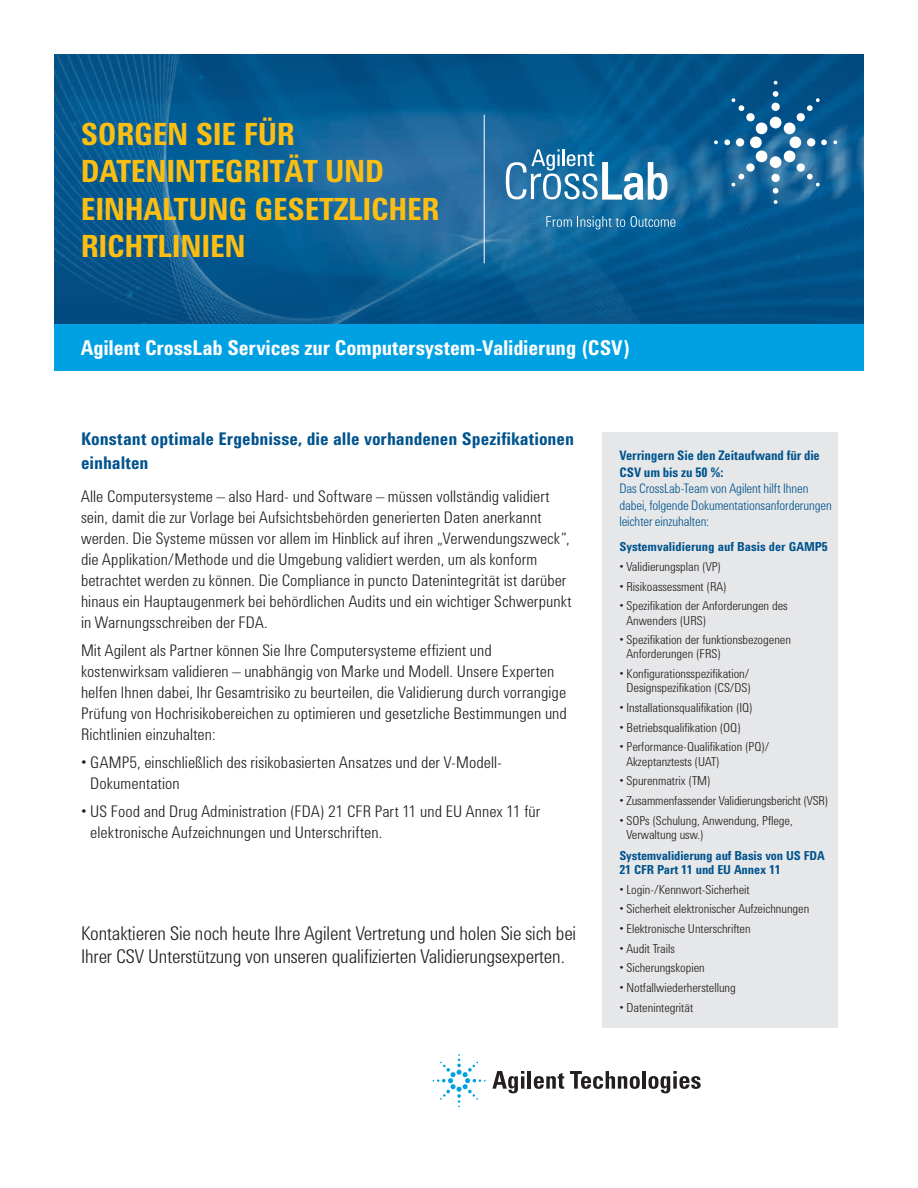
<style>
.page{position:relative;width:918px;height:1188px;background:#fff}
.page>*{position:absolute;margin:0;border:0;box-sizing:border-box;transform-origin:0 0}
.t1{font:700 31.5px/37.5px "Agilent Condensed CFF";letter-spacing:-.01em;color:#fdbe12}
.t2{font:700 21px "Agilent Condensed CFF";letter-spacing:-.01em;color:#fff}
.t3{font:300 19.5px/22.5px "Agilent Condensed CFF";letter-spacing:-.005em;color:#231f20}
.t4{font:700 18px/24px "Agilent Condensed CFF";color:#00538d}
.t5{font:300 16.5px/21px "Agilent Condensed CFF";letter-spacing:.005em;color:#231f20}
.t6{font:300 13.5px/16.5px "Agilent Condensed CFF";letter-spacing:-.005em;color:#00538d}
.t7{font:700 13.5px/16.5px "Agilent Condensed CFF";letter-spacing:-.01em;color:#00538d}
.t8{font:300 12.75px/14.2px "Agilent Condensed CFF";color:#231f20}
.t9{font:700 12.75px/14.2px "Agilent Condensed CFF";letter-spacing:-.01em;color:#00538d}
</style>
<div class="page">
<img style="left:54px;top:54px;width:217px;height:270px">
<img style="left:271px;top:54px;width:593px;height:270px">
<div style="left:54px;top:324px;width:810px;height:47px;background:#00a1e3"></div>
<svg style="left:492px;top:1071px;width:32px;height:22px"></svg>
<hr style="left:528px;top:1071px;width:3px;height:18px;background:#231f20">
<svg style="left:534px;top:1073px;width:30px;height:16px"></svg>
<svg style="left:570px;top:1071px;width:70px;height:18px"></svg>
<hr style="left:642px;top:1071px;width:4px;height:18px;background:#231f20">
<svg style="left:648px;top:1071px;width:53px;height:22px"></svg>
<svg style="left:433px;top:1054px;width:53px;height:53px"></svg>
<svg style="left:774px;top:81px;width:4px;height:4px"></svg>
<svg style="left:724px;top:91px;width:103px;height:31px"></svg>
<div style="left:602px;top:432px;width:235px;height:595px;background:#e6e7e9"></div>
<img style="left:365px;top:122px;width:499px;height:202px">
<svg style="left:506px;top:149px;width:161px;height:51px"></svg>
<svg style="left:546px;top:216px;width:79px;height:14px"></svg>
<svg style="left:631px;top:216px;width:44px;height:11px"></svg>
<hr style="left:484px;top:115px;width:1px;height:148px;background:#fff">
<h1 class="t1" style="left:81px;top:114px;width:360px">SORGEN SIE FÜR<br>DATENINTEGRITÄT UND<br>EINHALTUNG GESETZLICHER<br>RICHTLINIEN</h1>
<p class="t2" style="left:81px;top:332px;width:551px">Agilent CrossLab Services zur Computersystem-Validierung (CSV)</p>
<p class="t4" style="left:81px;top:426px;width:495px">Konstant optimale Ergebnisse, die alle vorhandenen Spezifikationen einhalten</p>
<p class="t5" style="left:81px;top:485px;width:492px">Alle Computersysteme – also Hard- und Software – müssen vollständig validiert sein, damit die zur Vorlage bei Aufsichtsbehörden generierten Daten anerkannt werden. Die Systeme müssen vor allem im Hinblick auf ihren „Verwendungszweck“, die Applikation/Methode und die Umgebung validiert werden, um als konform betrachtet werden zu können. Die Compliance in puncto Datenintegrität ist darüber hinaus ein Hauptaugenmerk bei behördlichen Audits und ein wichtiger Schwerpunkt in Warnungsschreiben der FDA.</p>
<p class="t5" style="left:81px;top:639px;width:487px">Mit Agilent als Partner können Sie Ihre Computersysteme effizient und kostenwirksam validieren – unabhängig von Marke und Modell. Unsere Experten helfen Ihnen dabei, Ihr Gesamtrisiko zu beurteilen, die Validierung durch vorrangige Prüfung von Hochrisikobereichen zu optimieren und gesetzliche Bestimmungen und Richtlinien einzuhalten:</p>
<p class="t5" style="left:90px;top:750px;width:413px;text-indent:-9px">• GAMP5, einschließlich des risikobasierten Ansatzes und der V-Modell-<br>Dokumentation</p>
<p class="t5" style="left:90px;top:799px;width:452px;text-indent:-9px">• US Food and Drug Administration (FDA) 21 CFR Part 11 und EU Annex 11 für elektronische Aufzeichnungen und Unterschriften.</p>
<p class="t3" style="left:81px;top:921px;width:497px">Kontaktieren Sie noch heute Ihre Agilent Vertretung und holen Sie sich bei<br>Ihrer CSV Unterstützung von unseren qualifizierten Validierungsexperten.</p>
<p class="t7" style="left:619px;top:447px;width:202px">Verringern Sie den Zeitaufwand für die<br>CSV um bis zu 50 %:</p>
<p class="t6" style="left:619px;top:479px;width:214px">Das CrossLab-Team von Agilent hilft Ihnen dabei, folgende Dokumentationsanforderungen leichter einzuhalten:</p>
<p class="t9" style="left:619px;top:539px;width:210px">Systemvalidierung auf Basis der GAMP5</p>
<p class="t8" style="left:619px;top:558px;width:103px">• Validierungsplan (VP)</p>
<p class="t8" style="left:619px;top:578px;width:109px">• Risikoassessment (RA)</p>
<p class="t8" style="left:627px;top:598px;width:163px;text-indent:-7px">• Spezifikation der Anforderungen des<br>Anwenders (URS)</p>
<p class="t8" style="left:627px;top:632px;width:166px;text-indent:-7px">• Spezifikation der funktionsbezogenen<br>Anforderungen (FRS)</p>
<p class="t8" style="left:619px;top:666px;width:133px;text-align:center">• Konfigurationsspezifikation/<br>Designspezifikation (CS/DS)</p>
<p class="t8" style="left:619px;top:699px;width:135px">• Installationsqualifikation (IQ)</p>
<p class="t8" style="left:619px;top:719px;width:123px">• Betriebsqualifikation (OQ)</p>
<p class="t8" style="left:627px;top:739px;width:144px;text-indent:-7px">• Performance-Qualifikation (PQ)/<br>Akzeptanztests (UAT)</p>
<p class="t8" style="left:619px;top:773px;width:93px">• Spurenmatrix (TM)</p>
<p class="t8" style="left:619px;top:792px;width:210px">• Zusammenfassender Validierungsbericht (VSR)</p>
<p class="t8" style="left:627px;top:812px;width:168px;text-indent:-7px">• SOPs (Schulung, Anwendung, Pflege,<br>Verwaltung usw.)</p>
<p class="t9" style="left:619px;top:848px;width:207px">Systemvalidierung auf Basis von US FDA<br>21 CFR Part 11 und EU Annex 11</p>
<p class="t8" style="left:619px;top:881px;width:132px">• Login-/Kennwort-Sicherheit</p>
<p class="t8" style="left:619px;top:901px;width:192px">• Sicherheit elektronischer Aufzeichnungen</p>
<p class="t8" style="left:619px;top:920px;width:133px">• Elektronische Unterschriften</p>
<p class="t8" style="left:619px;top:940px;width:57px">• Audit Trails</p>
<p class="t8" style="left:619px;top:960px;width:87px">• Sicherungskopien</p>
<p class="t8" style="left:619px;top:979px;width:118px">• Notfallwiederherstellung</p>
<p class="t8" style="left:619px;top:999px;width:75px">• Datenintegrität</p>
</div>
